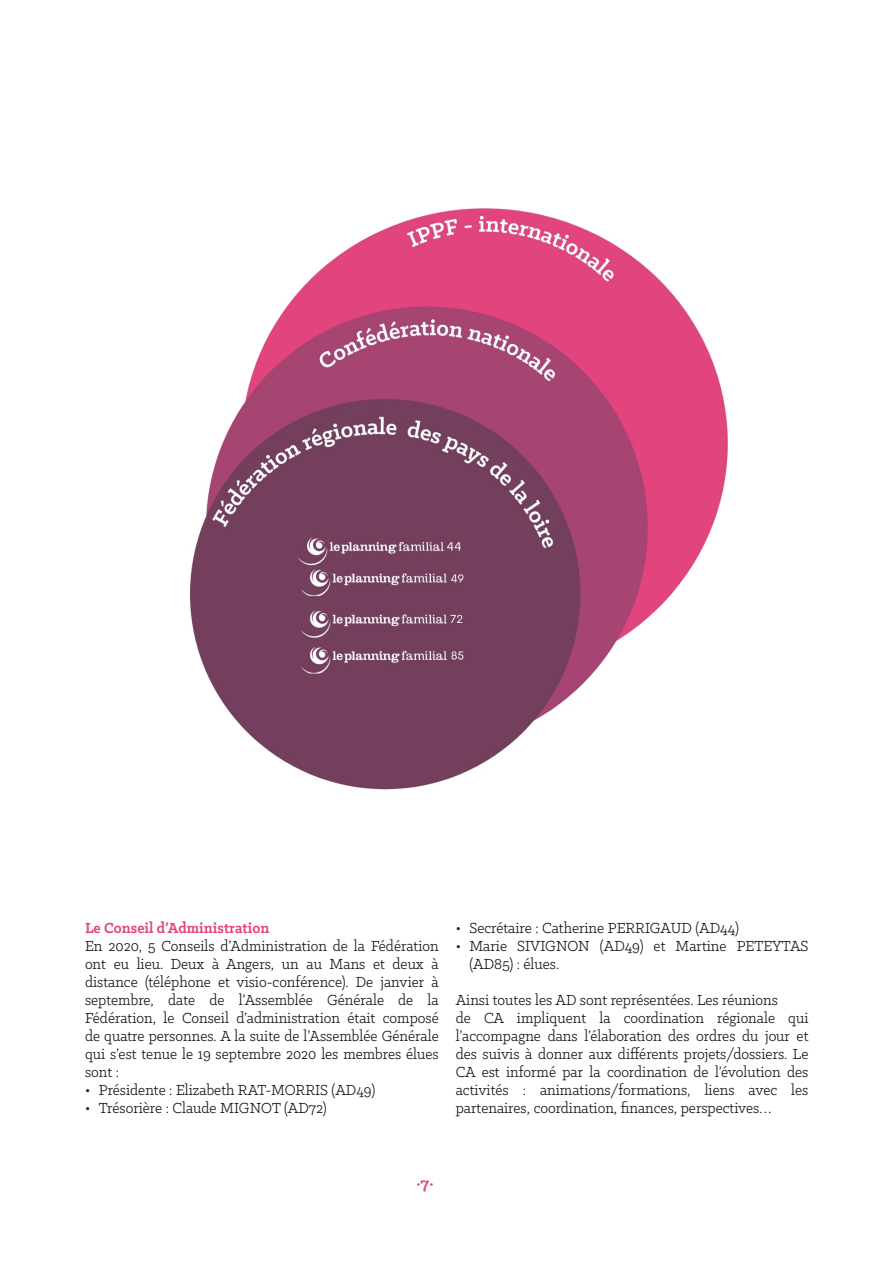
<style>
.page{position:relative;width:893px;height:1263px;background:#fff}
.page>*{position:absolute;margin:0;border:0;box-sizing:border-box;transform-origin:0 0}
.t1{font:700 18px "Klinic Slab";color:#e4457d}
.t2{font:16.5px/18px "Klinic Slab";color:#171513;scale:.94 1}
.t3{font:700 16.5px "Klinic Slab";color:#e4457d;scale:.94 1}
.s1{font-size:15px}
</style>
<div class="page">
<img style="left:189px;top:208px;width:539px;height:582px">
<p class="t3" style="left:85px;top:920px;width:198px">Le Conseil d’Administration</p>
<p class="t2" style="left:85px;top:937px;width:378px;text-align:justify">En 2020, 5 Conseils d’Administration de la Fédération ont eu lieu. Deux à Angers, un au Mans et deux à distance (téléphone et visio-conférence). De janvier à septembre, date de l’Assemblée Générale de la Fédération, le Conseil d’administration était composé de quatre personnes. A la suite de l’Assemblée Générale qui s’est tenue le 19 septembre 2020 les membres élues sont :</p>
<p class="t2" style="left:85px;top:1081px;width:310px"><span class="s1">•</span> Présidente : Elizabeth RAT-MORRIS (AD49)</p>
<p class="t2" style="left:85px;top:1099px;width:259px"><span class="s1">•</span> Trésorière : Claude MIGNOT (AD72)</p>
<p class="t2" style="left:456px;top:919px;width:303px"><span class="s1">•</span> Secrétaire : Catherine PERRIGAUD (AD44)</p>
<p class="t2" style="left:469px;top:937px;width:362px;text-indent:-14px"><span class="s1">•</span> Marie SIVIGNON (AD49) et Martine PETEYTAS (AD85) : élues.</p>
<p class="t2" style="left:456px;top:991px;width:377px">Ainsi toutes les AD sont représentées. Les réunions<br>de CA impliquent la coordination régionale qui l’accompagne dans l’élaboration des ordres du jour et des suivis à donner aux différents projets/dossiers. Le CA est informé par la coordination de l’évolution des activités : animations/formations, liens avec les partenaires, coordination, finances, perspectives…</p>
<p class="t1" style="left:416px;top:1176px;width:19px">·7·</p>
</div>
